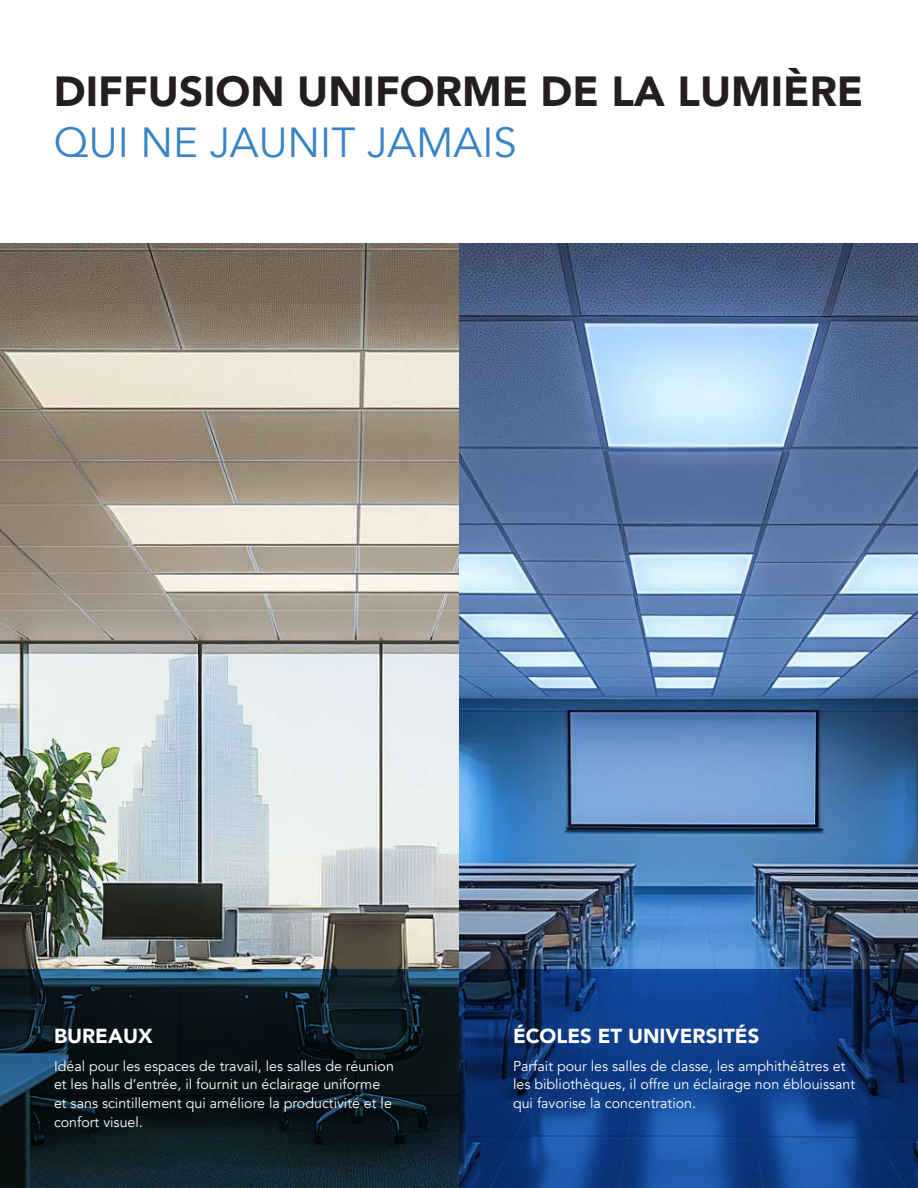
<style>
.page{position:relative;width:918px;height:1188px;background:#fff}
.page>*{position:absolute;margin:0;border:0;box-sizing:border-box;transform-origin:0 0}
.t1{font:900 42px "Avenir";color:#231f20}
.t2{font:42px "Avenir";color:#3984c5}
.t3{font:900 20.25px "Avenir";color:#fff}
.t4{font:14.25px/18.6px "Avenir";color:#fff}
</style>
<div class="page">
<img style="left:0;top:243px;width:459px;height:726px">
<img style="left:459px;top:243px;width:458px;height:726px">
<hr style="left:917px;top:243px;width:1px;height:945px;background:#231f20">
<svg style="left:0;top:969px;width:918px;height:219px;background:#0e2c53"></svg>
<h1 class="t1" style="left:54px;top:56px;width:811px">DIFFUSION UNIFORME DE LA LUMIÈRE</h1>
<h1 class="t2" style="left:54px;top:117px;width:464px">QUI NE JAUNIT JAMAIS</h1>
<h2 class="t3" style="left:54px;top:1019px;width:100px">BUREAUX</h2>
<p class="t4" style="left:54px;top:1057px;width:341px">Idéal pour les espaces de travail, les salles de réunion et les halls d’entrée, il fournit un éclairage uniforme et sans scintillement qui améliore la productivité et le confort visuel.</p>
<h2 class="t3" style="left:513px;top:1019px;width:248px">ÉCOLES ET UNIVERSITÉS</h2>
<p class="t4" style="left:513px;top:1057px;width:344px">Parfait pour les salles de classe, les amphithéâtres et les bibliothèques, il offre un éclairage non éblouissant qui favorise la concentration.</p>
</div>
